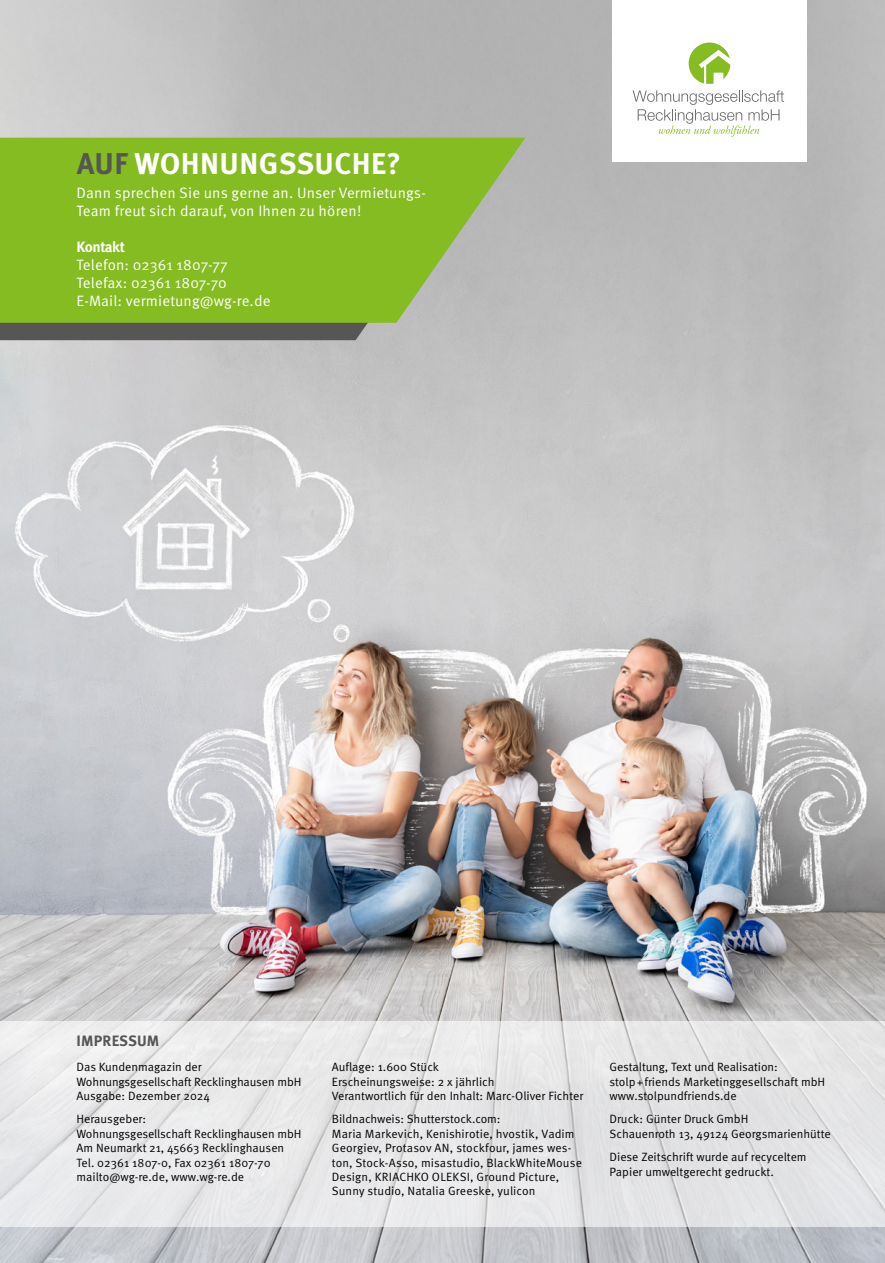
<style>
.page{position:relative;width:885px;height:1263px;background:#fff}
.page>*{position:absolute;margin:0;border:0;box-sizing:border-box;transform-origin:0 0}
.t1{font:700 30px "Meta Pro";letter-spacing:.015em;color:#fff}
.t2{font:15px/18px "Meta Pro Norm";letter-spacing:.01em;color:#fff}
.t3{font:700 15px "Meta Pro";letter-spacing:.01em;color:#565655}
.t4{font:700 15px "Meta Pro";letter-spacing:-.035em;color:#fff}
.t5{font:12px/14.4px "Meta Pro Norm";color:#000}
.s1{color:#565655}
</style>
<div class="page">
<img style="left:0;top:0;width:884px;height:1263px">
<svg style="left:0;top:323px;width:484px;height:17px;background:#70706f"></svg>
<hr style="left:884px;top:0;width:1px;height:998px;background:#eaf6fe">
<svg style="left:746px;top:971px;width:138px;height:263px;background:#b7b7b7"></svg>
<svg style="left:0;top:138px;width:525px;height:185px;background:#8bbb33"></svg>
<div style="left:612px;top:0;width:195px;height:162px;background:#fff"></div>
<svg style="left:632px;top:0;width:252px;height:281px"></svg>
<div style="left:0;top:1021px;width:884px;height:206px;background:#e7e7e9"></div>
<p class="t1" style="left:77px;top:140px;width:326px"><span class="s1">AUF</span> WOHNUNGSSUCHE?</p>
<p class="t2" style="left:77px;top:183px;width:351px">Dann sprechen Sie uns gerne an. Unser Vermietungs-<br>Team freut sich darauf, von Ihnen zu hören!</p>
<p class="t4" style="left:77px;top:235px;width:50px">Kontakt</p>
<p class="t2" style="left:77px;top:255px;width:153px">Telefon: 02361 1807-77</p>
<p class="t2" style="left:77px;top:273px;width:152px">Telefax: 02361 1807-70</p>
<p class="t2" style="left:77px;top:291px;width:195px">E-Mail: vermietung@wg-re.de</p>
<p class="t3" style="left:77px;top:1029px;width:84px">IMPRESSUM</p>
<p class="t5" style="left:77px;top:1059px;width:127px">Das Kundenmagazin der</p>
<p class="t5" style="left:77px;top:1073px;width:226px">Wohnungsgesellschaft Recklinghausen mbH<br>Ausgabe: Dezember 2024</p>
<p class="t5" style="left:77px;top:1111px;width:71px">Herausgeber:</p>
<p class="t5" style="left:77px;top:1125px;width:226px">Wohnungsgesellschaft Recklinghausen mbH</p>
<p class="t5" style="left:77px;top:1140px;width:209px">Am Neumarkt 21, 45663 Recklinghausen</p>
<p class="t5" style="left:77px;top:1154px;width:195px">Tel. 02361 1807-0, Fax 02361 1807-70</p>
<p class="t5" style="left:77px;top:1169px;width:169px">mailto@wg-re.de, www.wg-re.de</p>
<p class="t5" style="left:332px;top:1059px;width:109px">Auflage: 1.600 Stück</p>
<p class="t5" style="left:332px;top:1073px;width:164px">Erscheinungsweise: 2 x jährlich</p>
<p class="t5" style="left:332px;top:1088px;width:253px">Verantwortlich für den Inhalt: Marc-Oliver Fichter</p>
<p class="t5" style="left:332px;top:1111px;width:170px">Bildnachweis: Shutterstock.com:</p>
<p class="t5" style="left:332px;top:1125px;width:251px">Maria Markevich, Kenishirotie, hvostik, Vadim Georgiev, Protasov AN, stockfour, james wes&shy;ton, Stock-Asso, misastudio, BlackWhiteMouse Design, KRIACHKO OLEKSI, Ground Picture, Sunny studio, Natalia Greeske, yulicon</p>
<p class="t5" style="left:609px;top:1059px;width:170px">Gestaltung, Text und Realisation:</p>
<p class="t5" style="left:609px;top:1073px;width:217px">stolp+friends Marketinggesellschaft mbH</p>
<p class="t5" style="left:609px;top:1088px;width:129px">www.stolpundfriends.de</p>
<p class="t5" style="left:609px;top:1111px;width:140px">Druck: Günter Druck GmbH</p>
<p class="t5" style="left:609px;top:1125px;width:223px">Schauenroth 13, 49124 Georgsmarienhütte</p>
<p class="t5" style="left:609px;top:1149px;width:199px">Diese Zeitschrift wurde auf recyceltem<br>Papier umweltgerecht gedruckt.</p>
</div>
